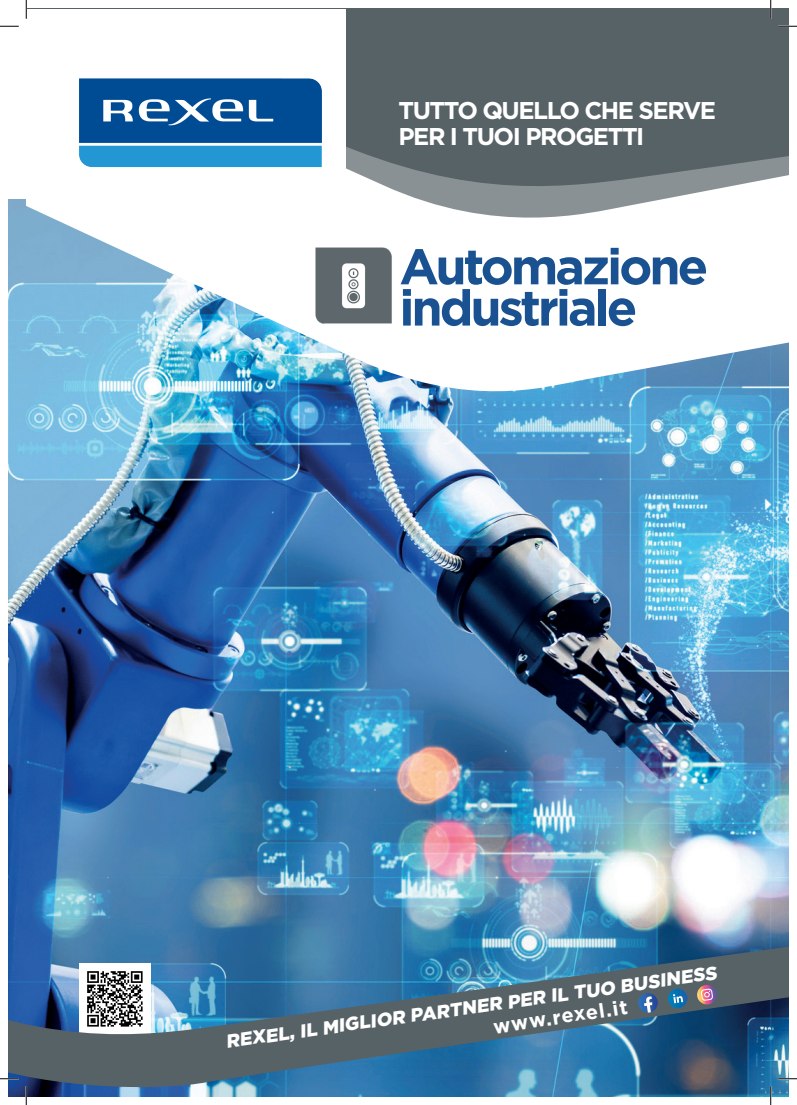
<style>
.page{position:relative;width:797px;height:1105px;background:#fff}
.page>*{position:absolute;margin:0;border:0;box-sizing:border-box;transform-origin:0 0}
.TITOLONE{font:700 50px "Gotham";letter-spacing:-.06em;color:#195191}
.TESTATINA{font:700 24.25px "Gotham";letter-spacing:-.06em;color:#fff}
.t1{font:700 20px "Gotham";color:#fff}
.t2{font:900 18.75px "Gotham";color:#fff}
</style>
<div class="page">
<img style="left:9px;top:199px;width:779px;height:897px">
<svg style="left:26px;top:219px;width:762px;height:172px"></svg>
<svg style="left:9px;top:946px;width:779px;height:146px;background:#456f8e"></svg>
<svg style="left:667px;top:989px;width:21px;height:20px"></svg>
<svg style="left:637px;top:993px;width:21px;height:19px"></svg>
<svg style="left:696px;top:985px;width:21px;height:20px"></svg>
<svg style="left:26px;top:203px;width:762px;height:16px"></svg>
<svg style="left:26px;top:9px;width:762px;height:194px;background:#6a7478"></svg>
<div style="left:26px;top:9px;width:319px;height:182px;background:#fff"></div>
<img style="left:79px;top:78px;width:243px;height:90px">
<img style="left:311px;top:244px;width:100px;height:83px">
<svg style="left:0;top:25px;width:19px;height:2px"></svg>
<svg style="left:778px;top:25px;width:19px;height:2px"></svg>
<svg style="left:0;top:1078px;width:19px;height:1px"></svg>
<svg style="left:778px;top:1078px;width:19px;height:1px"></svg>
<svg style="left:25px;top:0;width:2px;height:19px"></svg>
<svg style="left:25px;top:1086px;width:2px;height:19px"></svg>
<svg style="left:770px;top:0;width:1px;height:19px"></svg>
<svg style="left:770px;top:1086px;width:1px;height:19px"></svg>
<p class="TESTATINA" style="left:398px;top:96px;width:319px">TUTTO QUELLO CHE SERVE</p>
<p class="TESTATINA" style="left:398px;top:122px;width:247px">PER I TUOI PROGETTI</p>
<p class="TITOLONE" style="left:399px;top:238px;width:310px">Automazione</p>
<p class="TITOLONE" style="left:399px;top:279px;width:239px">industriale</p>
<p class="t2" style="left:224px;top:1031px;width:497px;rotate:-8deg">REXEL, IL MIGLIOR PARTNER PER IL TUO BUSINESS</p>
<p class="t1" style="left:491px;top:1016px;width:137px;rotate:-9deg">www.rexel.it</p>
</div>
